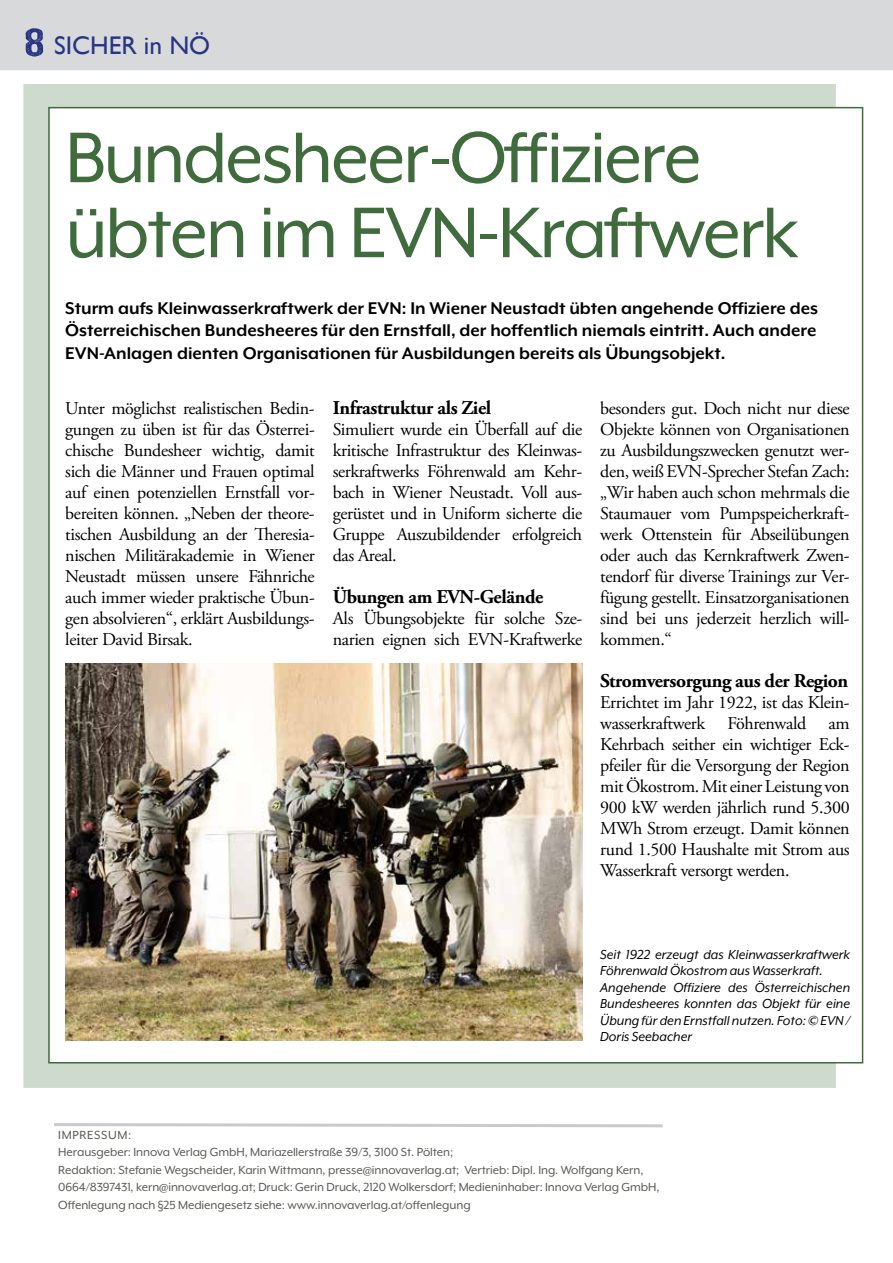
<style>
.page{position:relative;width:893px;height:1263px;background:#fff}
.page>*{position:absolute;margin:0;border:0;box-sizing:border-box;transform-origin:0 0}
.t1{font:82.5px/75px "Mr Eaves XL Mod OT";letter-spacing:-.03em;color:#3f6b3d}
.t2{font:40.5px "ZEMBOOD";color:#283583;scale:1.29 1}
.t3{font:25.5px "Gill Sans";color:#283583}
.t4{font:700 19.5px/22.5px "Mr Eaves XL Mod OT";color:#000;text-align:justify}
.t5{font:700 19.5px "Adobe Garamond Pro";letter-spacing:-.02em;color:#000}
.t6{font:18px/21px "Adobe Garamond Pro";letter-spacing:-.02em;color:#000;text-align:justify}
.t7{font:italic 15px/16.5px "Mr Eaves XL Mod OT";color:#000}
.t8{font:13.5px/17.5px "Mr Eaves XL Mod OT";letter-spacing:-.005em;color:#5a5954}
</style>
<div class="page">
<div style="left:0;top:0;width:893px;height:70px;background:#d7d9db"></div>
<svg style="left:54px;top:1123px;width:609px;height:5px"></svg>
<div style="left:23px;top:84px;width:813px;height:1004px;background:#cfdacf"></div>
<div style="left:48px;top:107px;width:815px;height:956px;background:#fff;border:2px solid #3f6b3d"></div>
<img style="left:65px;top:663px;width:517px;height:377px">
<h2 class="t2" style="left:26px;top:23px;width:17px">8</h2>
<h3 class="t3" style="left:54px;top:30px;width:158px">SICHER in NÖ</h3>
<h1 class="t1" style="left:65px;top:120px;width:735px">Bundesheer-Offiziere übten im EVN-Kraftwerk</h1>
<p class="t4" style="left:65px;top:296px;width:754px">Sturm aufs Kleinwasserkraftwerk der EVN: In Wiener Neustadt übten angehende Offiziere des Österreichischen Bundesheeres für den Ernstfall, der hoffentlich niemals eintritt. Auch andere EVN-Anlagen dienten Organisationen für Ausbildungen bereits als Übungsobjekt.</p>
<p class="t6" style="left:65px;top:398px;width:251px">Unter möglichst realistischen Bedin&shy;gungen zu üben ist für das Österrei&shy;chische Bundesheer wichtig, damit sich die Männer und Frauen optimal auf einen potenziellen Ernstfall vor&shy;bereiten können. „Neben der theore&shy;tischen Ausbildung an der Theresia&shy;nischen Militärakademie in Wiener Neustadt müssen unsere Fähnriche auch immer wieder praktische Übun&shy;gen absolvieren“, erklärt Ausbildungs&shy;leiter David Birsak.</p>
<p class="t5" style="left:333px;top:396px;width:160px">Infrastruktur als Ziel</p>
<p class="t6" style="left:600px;top:398px;width:251px">besonders gut. Doch nicht nur diese Objekte können von Organisationen zu Ausbildungszwecken genutzt wer&shy;den, weiß EVN-Sprecher Stefan Zach: „Wir haben auch schon mehrmals die Staumauer vom Pumpspeicherkraft&shy;werk Ottenstein für Abseilübungen oder auch das Kernkraftwerk Zwen&shy;tendorf für diverse Trainings zur Ver&shy;fügung gestellt. Einsatzorganisationen sind bei uns jederzeit herzlich will&shy;kommen.“</p>
<p class="t5" style="left:600px;top:669px;width:250px">Stromversorgung aus der Region</p>
<p class="t6" style="left:600px;top:692px;width:251px">Errichtet im Jahr 1922, ist das Klein&shy;wasserkraftwerk Föhrenwald am Kehrbach seither ein wichtiger Eck&shy;pfeiler für die Versorgung der Region mit Ökostrom. Mit einer Leistung von 900 kW werden jährlich rund 5.300<br>MWh Strom erzeugt. Damit können rund 1.500 Haushalte mit Strom aus Wasserkraft versorgt werden.</p>
<p class="t6" style="left:333px;top:419px;width:251px">Simuliert wurde ein Überfall auf die kritische Infrastruktur des Kleinwas&shy;serkraftwerks Föhrenwald am Kehr&shy;bach in Wiener Neustadt. Voll aus&shy;gerüstet und in Uniform sicherte die Gruppe Auszubildender erfolgreich das Areal.</p>
<p class="t5" style="left:333px;top:585px;width:212px">Übungen am EVN-Gelände</p>
<p class="t6" style="left:333px;top:608px;width:251px">Als Übungsobjekte für solche Sze&shy;narien eignen sich EVN-Kraftwerke</p>
<p class="t7" style="left:600px;top:946px;width:252px">Seit 1922 erzeugt das Kleinwasserkraftwerk Föhrenwald Ökostrom aus Wasserkraft.<br>Angehende Offiziere des Österreichischen Bundesheeres konnten das Objekt für eine Übung für den Ernstfall nutzen. Foto: © EVN / Doris Seebacher</p>
<p class="t8" style="left:58px;top:1126px;width:603px">IMPRESSUM:<br>Herausgeber: Innova Verlag GmbH, Mariazellerstraße 39/3, 3100 St. Pölten;<br>Redaktion: Stefanie Wegscheider, Karin Wittmann, presse@innovaverlag.at; Vertrieb: Dipl. Ing. Wolfgang Kern, 0664/8397431, kern@innovaverlag.at; Druck: Gerin Druck, 2120 Wolkersdorf; Medieninhaber: Innova Verlag GmbH, Offenlegung nach §25 Mediengesetz siehe: www.innovaverlag.at/offenlegung</p>
</div>
